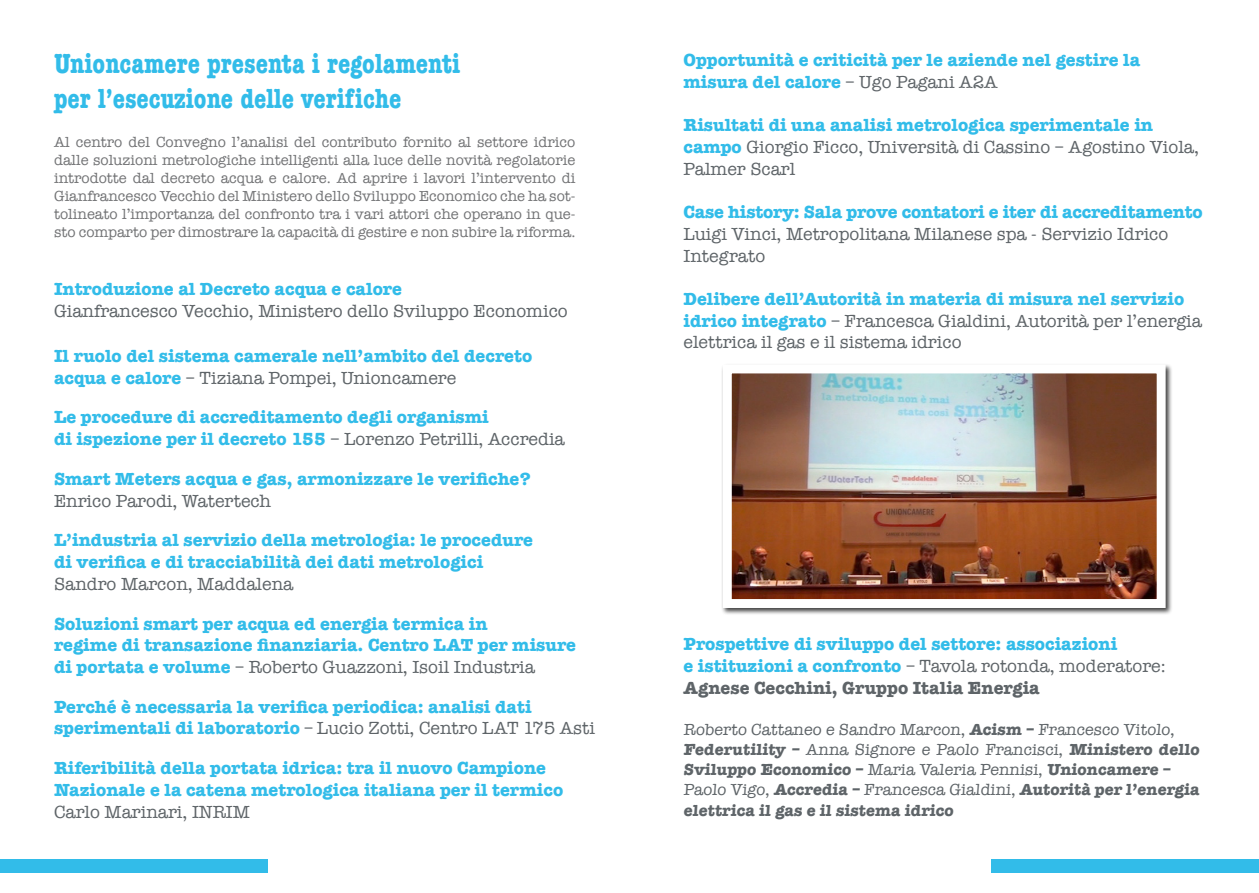
<style>
.page{position:relative;width:1259px;height:893px;background:#fff}
.page>*{position:absolute;margin:0;border:0;box-sizing:border-box;transform-origin:0 0}
.t1{font:700 condensed 28.5px/34.2px "American Typewriter";color:#32bce9}
.t2{font:700 18.15px/21.8px "American Typewriter";color:#32bce9}
.t3{font:18.15px/21.8px "American Typewriter";color:#5e6468}
.t4{font:16.5px/19.8px "American Typewriter";color:#5e6468}
.t5{font:700 16.5px "American Typewriter";color:#5e6468}
.t6{font:15px/18px "American Typewriter";color:#727375;text-align:justify}
.s1{font-weight:400;color:#5e6468}
.s2{font-weight:700;color:#32bce9}
.s3{color:#5e6468}
.s4{font-weight:700}
</style>
<div class="page">
<div style="left:0;top:859px;width:268px;height:13px;background:#32bce9"></div>
<div style="left:991px;top:859px;width:268px;height:13px;background:#32bce9"></div>
<div style="left:721px;top:363px;width:452px;height:252px;background:#000;opacity:.75"></div>
<img style="left:733px;top:374px;width:422px;height:224px">
<div style="left:723px;top:364px;width:442px;height:244px;border:9px solid #fff"></div>
<h1 class="t1" style="left:54px;top:46px;width:408px">Unioncamere presenta i regolamenti per l’esecuzione delle verifiche</h1>
<p class="t6" style="left:54px;top:133px;width:523px">Al centro del Convegno l’analisi del contributo fornito al settore idrico dalle soluzioni metrologiche intelligenti alla luce delle novità regolatorie introdotte dal decreto acqua e calore. Ad aprire i lavori l’intervento di Gianfrancesco Vecchio del Ministero dello Sviluppo Economico che ha sot&shy;tolineato l’importanza del confronto tra i vari attori che operano in que&shy;sto comparto per dimostrare la capacità di gestire e non subire la riforma.</p>
<p class="t2" style="left:54px;top:277px;width:349px">Introduzione al Decreto acqua e calore</p>
<p class="t3" style="left:54px;top:299px;width:515px">Gianfrancesco Vecchio, Ministero dello Sviluppo Economico</p>
<p class="t2" style="left:54px;top:344px;width:480px">Il ruolo del sistema camerale nell’ambito del decreto acqua e calore <span class="s1">– Tiziana Pompei, Unioncamere</span></p>
<p class="t2" style="left:54px;top:406px;width:512px">Le procedure di accreditamento degli organismi<br>di ispezione per il decreto 155 <span class="s1">– Lorenzo Petrilli, Accredia</span></p>
<p class="t2" style="left:54px;top:467px;width:478px">Smart Meters acqua e gas, armonizzare le verifiche?</p>
<p class="t3" style="left:54px;top:489px;width:219px">Enrico Parodi, Watertech</p>
<p class="t2" style="left:54px;top:528px;width:481px">L’industria al servizio della metrologia: le procedure di verifica e di tracciabilità dei dati metrologici</p>
<p class="t3" style="left:54px;top:572px;width:241px">Sandro Marcon, Maddalena</p>
<p class="t2" style="left:54px;top:612px;width:523px">Soluzioni smart per acqua ed energia termica in<br>regime di transazione finanziaria. Centro LAT per misure di portata e volume <span class="s1">– Roberto Guazzoni, Isoil Industria</span></p>
<p class="t2" style="left:54px;top:695px;width:542px">Perché è necessaria la verifica periodica: analisi dati sperimentali di laboratorio <span class="s1">– Lucio Zotti, Centro LAT 175 Asti</span></p>
<p class="t2" style="left:54px;top:756px;width:511px">Riferibilità della portata idrica: tra il nuovo Campione<br>Nazionale e la catena metrologica italiana per il termico</p>
<p class="t3" style="left:54px;top:800px;width:197px">Carlo Marinari, INRIM</p>
<p class="t2" style="left:683px;top:49px;width:458px">Opportunità e criticità per le aziende nel gestire la misura del calore <span class="s1">– Ugo Pagani A2A</span></p>
<p class="t3" style="left:683px;top:114px;width:517px"><span class="s2">Risultati di una analisi metrologica sperimentale in campo</span> Giorgio Ficco, Università di Cassino – Agostino Viola,<br>Palmer Scarl</p>
<p class="t2" style="left:683px;top:200px;width:520px">Case history: Sala prove contatori e iter di accreditamento</p>
<p class="t3" style="left:683px;top:222px;width:486px">Luigi Vinci, Metropolitana Milanese spa - Servizio Idrico<br>Integrato</p>
<p class="t3" style="left:683px;top:287px;width:520px"><span class="s2">Delibere dell’Autorità in materia di misura nel servizio idrico integrato</span> – Francesca Gialdini, Autorità per l’energia elettrica il gas e il sistema idrico</p>
<p class="t2" style="left:683px;top:632px;width:484px">Prospettive di sviluppo del settore: associazioni<br>e istituzioni a confronto <span class="s1">– Tavola rotonda, moderatore:<br></span><span class="s3">Agnese Cecchini, Gruppo Italia Energia</span></p>
<p class="t4" style="left:683px;top:719px;width:519px">Roberto Cattaneo e Sandro Marcon, <span class="s4">Acism –</span> Francesco Vitolo, <span class="s4">Federutility –</span> Anna Signore e Paolo Francisci, <span class="s4">Ministero dello Sviluppo Economico –</span> Maria Valeria Pennisi, <span class="s4">Unioncamere – </span>Paolo Vigo, <span class="s4">Accredia –</span> Francesca Gialdini, <span class="s4">Autorità per l’energia</span></p>
<p class="t5" style="left:683px;top:796px;width:273px">elettrica il gas e il sistema idrico</p>
</div>
